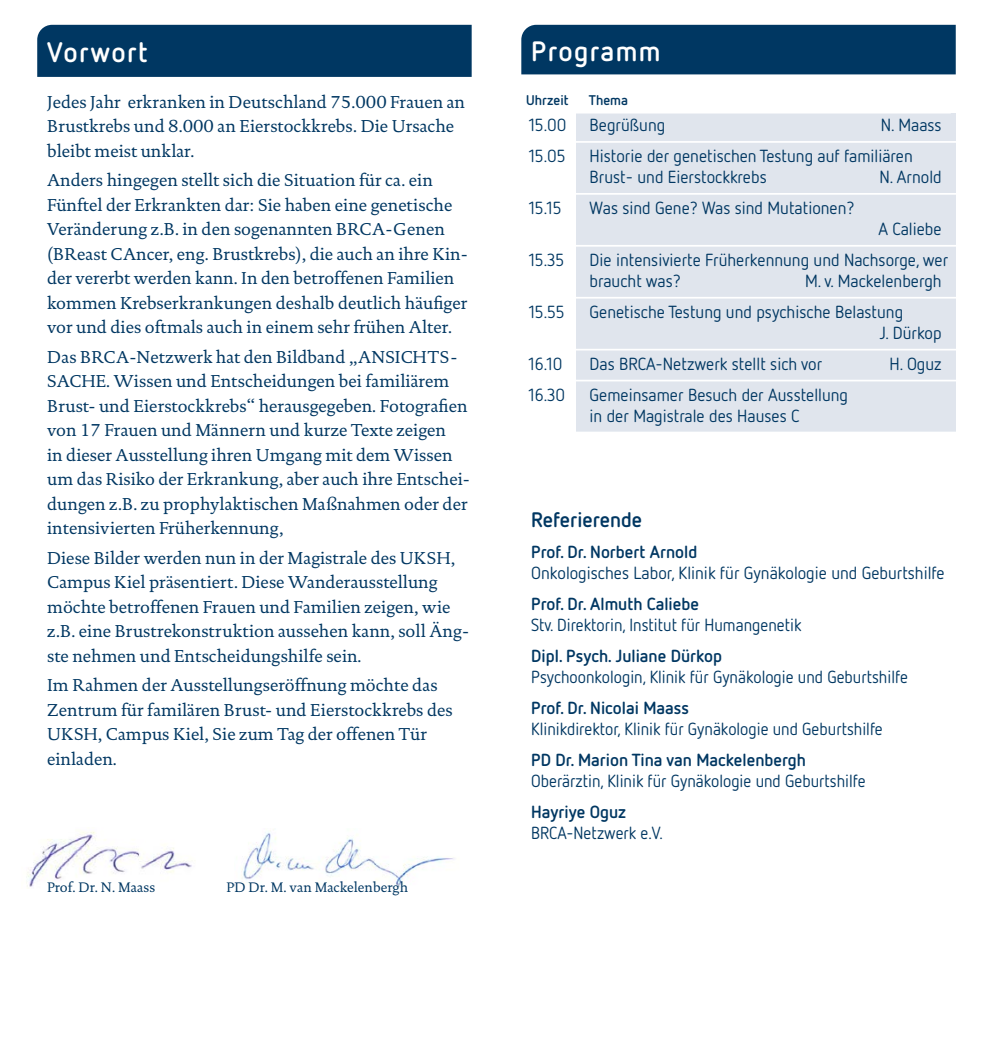
<style>
.page{position:relative;width:993px;height:1042px;background:#fff}
.page>*{position:absolute;margin:0;border:0;box-sizing:border-box;transform-origin:0 0}
.t1{font:700 28px "Netto OT";letter-spacing:.05em;color:#fff}
.t2{font:700 21px "Netto OT";color:#003762}
.t3{font:17.5px/24.5px "DTL Documenta TOT";color:#003762}
.t4{font:17.5px/21px "Netto OT";color:#003762}
.t5{font:700 17.5px "Netto OT";color:#003762}
.t6{font:14px "DTL Documenta TOT";color:#003762}
.t7{font:700 14px "Netto OT";color:#003762}
</style>
<div class="page">
<div style="left:521px;top:25px;width:434px;height:49px;background:#003762"></div>
<div style="left:575px;top:113px;width:380px;height:319px;background:#e0e5ed"></div>
<hr style="left:521px;top:113px;width:429px;height:1px;background:#fff">
<hr style="left:521px;top:141px;width:439px;height:2px;background:#fff">
<hr style="left:521px;top:193px;width:439px;height:2px;background:#fff">
<hr style="left:521px;top:245px;width:439px;height:2px;background:#fff">
<hr style="left:521px;top:297px;width:439px;height:2px;background:#fff">
<hr style="left:521px;top:349px;width:439px;height:1px;background:#fff">
<hr style="left:521px;top:380px;width:439px;height:1px;background:#fff">
<div style="left:37px;top:25px;width:434px;height:52px;background:#003762"></div>
<img style="left:26px;top:831px;width:166px;height:56px">
<img style="left:241px;top:829px;width:213px;height:57px">
<h1 class="t1" style="left:47px;top:34px;width:102px">Vorwort</h1>
<p class="t3" style="left:47px;top:89px;width:419px">Jedes Jahr erkranken in Deutschland 75.000 Frauen an<br>Brustkrebs und 8.000 an Eierstockkrebs. Die Ursache bleibt meist unklar.</p>
<p class="t3" style="left:47px;top:168px;width:422px">Anders hingegen stellt sich die Situation für ca. ein Fünftel der Erkrankten dar: Sie haben eine genetische Veränderung z.B. in den sogenannten BRCA-Genen (BReast CAncer, eng. Brustkrebs), die auch an ihre Kin&shy;der vererbt werden kann. In den betroffenen Familien kommen Krebserkrankungen deshalb deutlich häufiger vor und dies oftmals auch in einem sehr frühen Alter.</p>
<p class="t3" style="left:47px;top:344px;width:424px">Das BRCA-Netzwerk hat den Bildband „ANSICHTS-SACHE. Wissen und Entscheidungen bei familiärem Brust- und Eierstockkrebs“ herausgegeben. Fotografien von 17 Frauen und Männern und kurze Texte zeigen<br>in dieser Ausstellung ihren Umgang mit dem Wissen um das Risiko der Erkrankung, aber auch ihre Entschei&shy;dungen z.B. zu prophylaktischen Maßnahmen oder der intensivierten Früherkennung,</p>
<p class="t3" style="left:47px;top:545px;width:423px">Diese Bilder werden nun in der Magistrale des UKSH, Campus Kiel präsentiert. Diese Wanderausstellung möchte betroffenen Frauen und Familien zeigen, wie z.B. eine Brustrekonstruktion aussehen kann, soll Äng&shy;ste nehmen und Entscheidungshilfe sein.</p>
<p class="t3" style="left:47px;top:673px;width:407px">Im Rahmen der Ausstellungseröffnung möchte das Zentrum für familären Brust- und Eierstockkrebs des UKSH, Campus Kiel, Sie zum Tag der offenen Tür einladen.</p>
<p class="t6" style="left:47px;top:879px;width:109px">Prof. Dr. N. Maass</p>
<p class="t6" style="left:226px;top:879px;width:183px">PD Dr. M. van Mackelenbergh</p>
<h1 class="t1" style="left:531px;top:33px;width:131px">Programm</h1>
<p class="t7" style="left:526px;top:91px;width:44px">Uhrzeit</p>
<p class="t7" style="left:588px;top:91px;width:41px">Thema</p>
<p class="t4" style="left:528px;top:114px;width:39px">15.00</p>
<p class="t4" style="left:589px;top:114px;width:77px">Begrüßung</p>
<p class="t4" style="left:880px;top:114px;width:62px">N. Maass</p>
<p class="t4" style="left:528px;top:145px;width:38px">15.05</p>
<p class="t4" style="left:589px;top:145px;width:324px">Historie der genetischen Testung auf familiären<br>Brust- und Eierstockkrebs</p>
<p class="t4" style="left:879px;top:166px;width:64px">N. Arnold</p>
<p class="t4" style="left:528px;top:197px;width:34px">15.15</p>
<p class="t4" style="left:589px;top:197px;width:266px">Was sind Gene? Was sind Mutationen?</p>
<p class="t4" style="left:878px;top:218px;width:65px">A Caliebe</p>
<p class="t4" style="left:528px;top:249px;width:37px">15.35</p>
<p class="t4" style="left:589px;top:249px;width:360px">Die intensivierte Früherkennung und Nachsorge, wer braucht was?</p>
<p class="t4" style="left:804px;top:270px;width:138px">M. v. Mackelenbergh</p>
<p class="t4" style="left:528px;top:301px;width:37px">15.55</p>
<p class="t4" style="left:879px;top:301px;width:64px;text-indent:-290px">Genetische Testung und psychische Belastung<br>J. Dürkop</p>
<p class="t4" style="left:528px;top:353px;width:35px">16.10</p>
<p class="t4" style="left:589px;top:353px;width:234px">Das BRCA-Netzwerk stellt sich vor</p>
<p class="t4" style="left:889px;top:353px;width:54px">H. Oguz</p>
<p class="t4" style="left:528px;top:384px;width:38px">16.30</p>
<p class="t4" style="left:589px;top:384px;width:260px">Gemeinsamer Besuch der Ausstellung in der Magistrale des Hauses C</p>
<p class="t2" style="left:531px;top:506px;width:112px">Referierende</p>
<p class="t5" style="left:531px;top:541px;width:167px">Prof. Dr. Norbert Arnold</p>
<p class="t4" style="left:531px;top:562px;width:415px">Onkologisches Labor, Klinik für Gynäkologie und Geburtshilfe</p>
<p class="t5" style="left:531px;top:593px;width:169px">Prof. Dr. Almuth Caliebe</p>
<p class="t4" style="left:531px;top:614px;width:271px">Stv. Direktorin, Institut für Humangenetik</p>
<p class="t5" style="left:531px;top:645px;width:192px">Dipl. Psych. Juliane Dürkop</p>
<p class="t4" style="left:531px;top:666px;width:378px">Psychoonkologin, Klinik für Gynäkologie und Geburtshilfe</p>
<p class="t5" style="left:531px;top:697px;width:159px">Prof. Dr. Nicolai Maass</p>
<p class="t4" style="left:531px;top:718px;width:353px">Klinikdirektor, Klinik für Gynäkologie und Geburtshilfe</p>
<p class="t5" style="left:531px;top:748px;width:276px">PD Dr. Marion Tina van Mackelenbergh</p>
<p class="t4" style="left:531px;top:770px;width:336px">Oberärztin, Klinik für Gynäkologie und Geburtshilfe</p>
<p class="t5" style="left:531px;top:800px;width:96px">Hayriye Oguz</p>
<p class="t4" style="left:531px;top:821px;width:133px">BRCA-Netzwerk e.V.</p>
</div>
